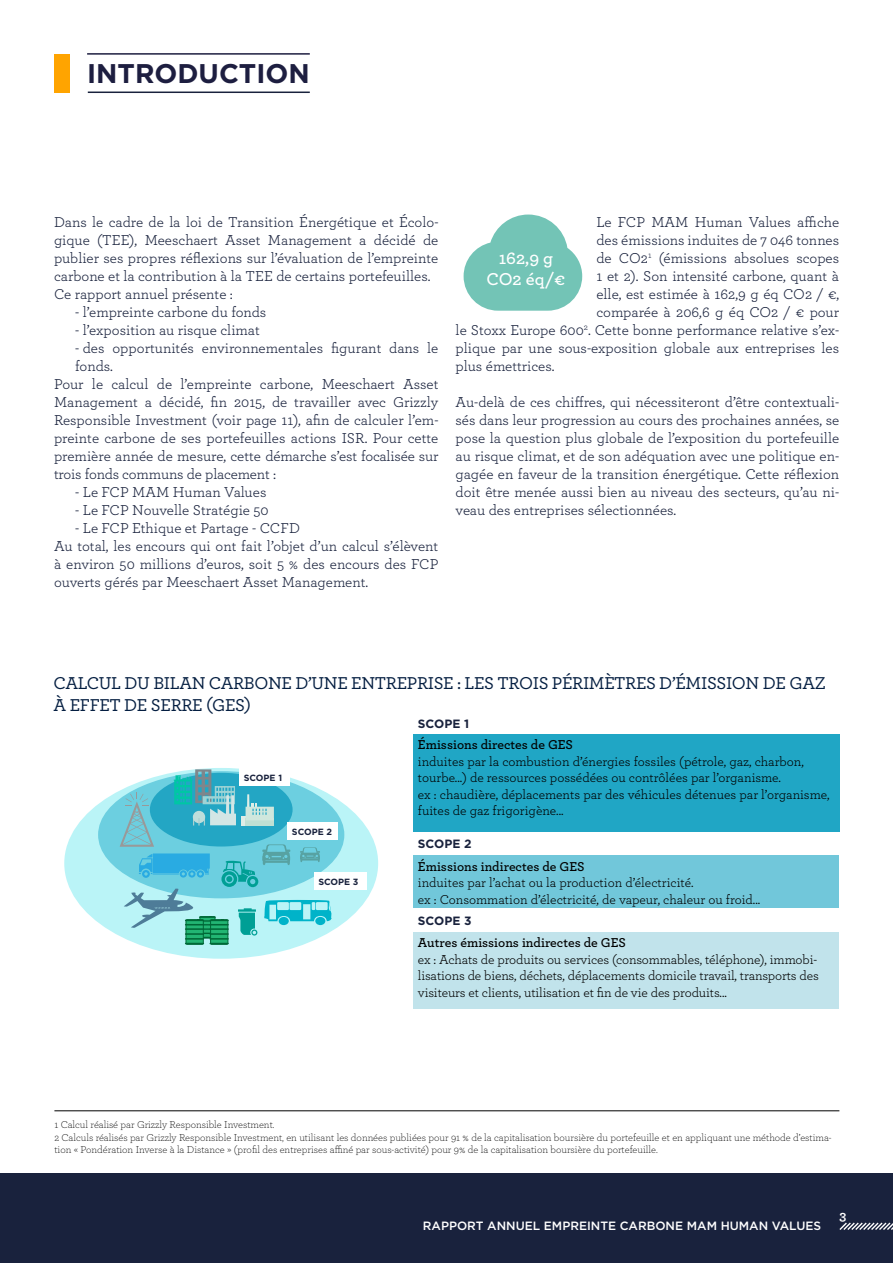
<style>
.page{position:relative;width:893px;height:1263px;background:#fff}
.page>*{position:absolute;margin:0;border:0;box-sizing:border-box;transform-origin:0 0}
.t1{font:700 27px "Gotham HTF";color:#1d1e40}
.t2{font:500 18px "Archer Pro";letter-spacing:-.02em;color:#041e41}
.t3{font:600 18px/21.6px "Archer Pro";color:#fff;text-align:center}
.t4{font:15px/18px "Archer Pro";color:#19223d}
.t5{font:13.5px/16.5px "Archer Pro";letter-spacing:-.01em;color:#000}
.t6{font:600 13.5px "Archer Pro";color:#000}
.t7{font:700 13.5px "Archer Pro";color:#fff}
.t8{font:500 12px "Gotham HTF";color:#fff}
.t9{font:700 12px "Gotham";color:#19223d}
.t10{font:300 10.5px/12.6px "Archer Pro";color:#000}
.t11{font:700 9px "Gotham";color:#19223d}
</style>
<div class="page">
<div style="left:0;top:1173px;width:893px;height:90px;background:#19223d"></div>
<svg style="left:839px;top:1222px;width:54px;height:8px"></svg>
<div style="left:54px;top:54px;width:16px;height:38px;background:#ffa400"></div>
<hr style="left:54px;top:1110px;width:785px;height:1px;background:#000">
<hr style="left:87px;top:53px;width:223px;height:2px;background:#1d1e40">
<hr style="left:88px;top:92px;width:222px;height:1px;background:#19223d">
<svg style="left:464px;top:215px;width:118px;height:96px"></svg>
<div style="left:414px;top:734px;width:426px;height:97px;background:#20a6c5"></div>
<div style="left:414px;top:856px;width:425px;height:52px;background:#71c7da"></div>
<div style="left:64px;top:768px;width:314px;height:191px;background:#baf4f7;border-radius:50%"></div>
<div style="left:98px;top:771px;width:246px;height:127px;background:#6ccfe0;border-radius:50%"></div>
<svg style="left:120px;top:769px;width:212px;height:175px"></svg>
<div style="left:239px;top:769px;width:51px;height:17px;background:#fff"></div>
<div style="left:288px;top:822px;width:50px;height:17px;background:#fff"></div>
<div style="left:314px;top:873px;width:52px;height:17px;background:#fff"></div>
<div style="left:414px;top:932px;width:425px;height:76px;background:#c1e3eb"></div>
<h1 class="t1" style="left:87px;top:58px;width:224px">INTRODUCTION</h1>
<p class="t4" style="left:54px;top:212px;width:386px">Dans le cadre de la loi de Transition Énergétique et Écolo&shy;gique (TEE), Meeschaert Asset Management a décidé de publier ses propres réflexions sur l’évaluation de l’empreinte carbone et la contribution à la TEE de certains portefeuilles.<br>Ce rapport annuel présente :</p>
<p class="t4" style="left:75px;top:302px;width:192px">- l’empreinte carbone du fonds</p>
<p class="t4" style="left:75px;top:320px;width:186px">- l’exposition au risque climat</p>
<p class="t4" style="left:75px;top:338px;width:365px">- des opportunités environnementales figurant dans le</p>
<p class="t4" style="left:75px;top:356px;width:39px">fonds.</p>
<p class="t4" style="left:54px;top:374px;width:386px">Pour le calcul de l’empreinte carbone, Meeschaert Asset</p>
<p class="t4" style="left:54px;top:392px;width:386px">Management a décidé, fin 2015, de travailler avec Grizzly</p>
<p class="t4" style="left:54px;top:410px;width:386px">Responsible Investment (voir page 11), afin de calculer l’em-</p>
<p class="t4" style="left:54px;top:428px;width:386px">preinte carbone de ses portefeuilles actions ISR. Pour cette</p>
<p class="t4" style="left:54px;top:446px;width:386px">première année de mesure, cette démarche s’est focalisée sur</p>
<p class="t4" style="left:54px;top:464px;width:224px">trois fonds communs de placement :</p>
<p class="t4" style="left:75px;top:482px;width:193px">- Le FCP MAM Human Values</p>
<p class="t4" style="left:75px;top:500px;width:195px">- Le FCP Nouvelle Stratégie 50</p>
<p class="t4" style="left:54px;top:518px;width:386px;text-indent:21px">- Le FCP Ethique et Partage - CCFD<br>Au total, les encours qui ont fait l’objet d’un calcul s’élèvent à environ 50 millions d’euros, soit 5 % des encours des FCP ouverts gérés par Meeschaert Asset Management.</p>
<p class="t4" style="left:596px;top:212px;width:244px">Le FCP MAM Human Values affiche</p>
<p class="t4" style="left:596px;top:230px;width:244px">des émissions induites de 7 046 tonnes</p>
<p class="t4" style="left:596px;top:248px;width:244px">de CO2<sup>1</sup> (émissions absolues scopes</p>
<p class="t4" style="left:596px;top:266px;width:244px">1 et 2). Son intensité carbone, quant à</p>
<p class="t4" style="left:596px;top:284px;width:244px">elle, est estimée à 162,9 g éq CO2 / €,</p>
<p class="t4" style="left:596px;top:302px;width:244px">comparée à 206,6 g éq CO2 / € pour</p>
<p class="t4" style="left:456px;top:320px;width:385px">le Stoxx Europe 600<sup>2</sup>. Cette bonne performance relative s’ex-</p>
<p class="t4" style="left:456px;top:338px;width:385px">plique par une sous-exposition globale aux entreprises les</p>
<p class="t4" style="left:456px;top:356px;width:101px">plus émettrices.</p>
<p class="t4" style="left:456px;top:392px;width:385px;text-align:justify">Au-delà de ces chiffres, qui nécessiteront d’être contextuali&shy;sés dans leur progression au cours des prochaines années, se pose la question plus globale de l’exposition du portefeuille au risque climat, et de son adéquation avec une politique en&shy;gagée en faveur de la transition énergétique. Cette réflexion doit être menée aussi bien au niveau des secteurs, qu’au ni&shy;veau des entreprises sélectionnées.</p>
<p class="t3" style="left:486px;top:246px;width:81px">162,9 g<br>CO2 éq/€</p>
<p class="t2" style="left:54px;top:670px;width:476px">CALCUL DU BILAN CARBONE D’UNE ENTREPRISE : LES TROIS</p>
<p class="t2" style="left:552px;top:670px;width:160px">PÉRIMÈTRES D’ÉMISSION</p>
<p class="t2" style="left:763px;top:670px;width:64px">DE GAZ</p>
<p class="t2" style="left:54px;top:692px;width:199px">À EFFET DE SERRE (GES)</p>
<p class="t6" style="left:418px;top:734px;width:157px">émissions directes de GES</p>
<p class="t5" style="left:418px;top:752px;width:413px">induites par la combustion d’énergies fossiles (pétrole, gaz, charbon, tourbe...) de ressources possédées ou contrôlées par l’organisme.<br>ex : chaudière, déplacements par des véhicules détenues par l’organisme, fuites de gaz frigorigène...</p>
<p class="t9" style="left:418px;top:716px;width:53px">SCOPE 1</p>
<p class="t11" style="left:244px;top:772px;width:40px">SCOPE 1</p>
<p class="t11" style="left:292px;top:825px;width:42px">SCOPE 2</p>
<p class="t11" style="left:318px;top:876px;width:42px">SCOPE 3</p>
<p class="t9" style="left:418px;top:836px;width:55px">SCOPE 2</p>
<p class="t6" style="left:418px;top:856px;width:168px">émissions indirectes de GES</p>
<p class="t5" style="left:418px;top:874px;width:344px">induites par l’achat ou la production d’électricité.<br>ex : Consommation d’électricité, de vapeur, chaleur ou froid...</p>
<p class="t9" style="left:418px;top:912px;width:55px">SCOPE 3</p>
<p class="t6" style="left:418px;top:932px;width:209px">Autres émissions indirectes de GES</p>
<p class="t5" style="left:418px;top:950px;width:402px">ex : Achats de produits ou services (consommables, téléphone), immobi&shy;lisations de biens, déchets, déplacements domicile travail, transports des visiteurs et clients, utilisation et fin de vie des produits...</p>
<p class="t10" style="left:54px;top:1118px;width:779px">1 Calcul réalisé par Grizzly Responsible Investment.<br>2 Calculs réalisés par Grizzly Responsible Investment, en utilisant les données publiées pour 91 % de la capitalisation boursière du portefeuille et en appliquant une méthode d’estima&shy;tion « Pondération Inverse à la Distance » (profil des entreprises affiné par sous-activité) pour 9% de la capitalisation boursière du portefeuille.</p>
<p class="t8" style="left:423px;top:1219px;width:10px">RAPPORT</p>
<p class="t8" style="left:487px;top:1219px;width:11px">ANNU</p>
<p class="t8" style="left:525px;top:1219px;width:37px">EL EMPR</p>
<p class="t8" style="left:579px;top:1219px;width:51px">EINTE CARBON</p>
<p class="t8" style="left:675px;top:1219px;width:23px">E MAM</p>
<p class="t8" style="left:721px;top:1219px;width:20px">HUMAN</p>
<p class="t8" style="left:772px;top:1219px;width:10px">VALU</p>
<p class="t8" style="left:805px;top:1219px;width:16px">ES</p>
<p class="t7" style="left:839px;top:1204px;width:8px">3</p>
</div>
